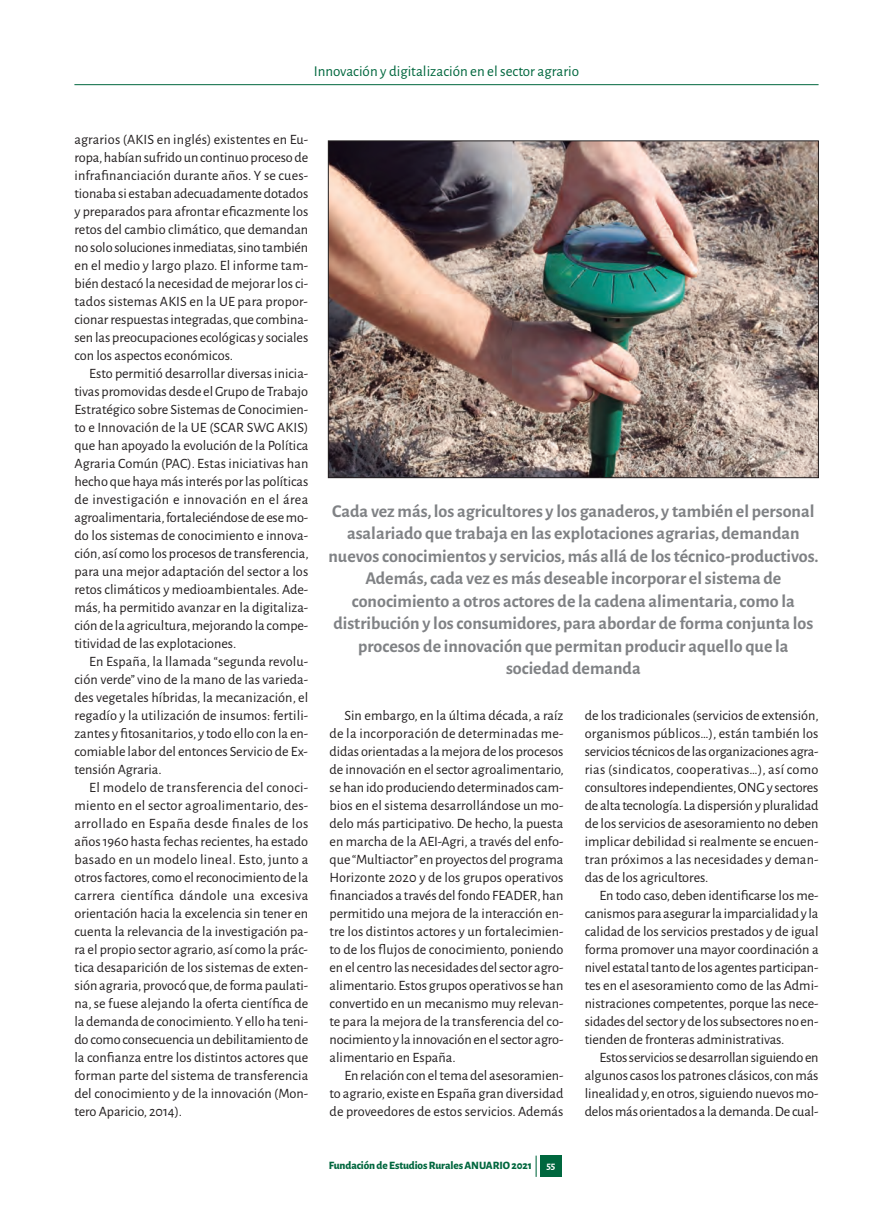
<style>
.page{position:relative;width:893px;height:1212px;background:#fff}
.page>*{position:absolute;margin:0;border:0;box-sizing:border-box;transform-origin:0 0}
.t1{font:700 18px/22.5px "Alegreya Sans";color:#808285;text-align:center}
.t2{font:15px "Alegreya Sans";color:#00673e}
.t3{font:14.25px/18px "Alegreya Sans";color:#231f20;text-align:justify}
.t4{font:800 11.25px "Alegreya Sans";letter-spacing:-.01em;color:#00673e}
.t5{font:700 10.5px "Alegreya Sans";color:#fff}
</style>
<div class="page">
<div style="left:540px;top:1155px;width:22px;height:22px;background:#00673e"></div>
<svg style="left:536px;top:1155px;width:1px;height:22px"></svg>
<hr style="left:74px;top:84px;width:745px;height:1px;background:#00673e">
<img style="left:330px;top:143px;width:486px;height:333px">
<p class="t2" style="left:314px;top:65px;width:267px">Innovación y digitalización en el sector agrario</p>
<p class="t3" style="left:74px;top:131px;width:235px">agrarios (AKIS en inglés) existentes en Eu&shy;ropa, habían sufrido un continuo proceso de infrafinanciación durante años. Y se cues&shy;tionaba si estaban adecuadamente dotados y preparados para afrontar eficazmente los retos del cambio climático, que demandan no solo soluciones inmediatas, sino también en el medio y largo plazo. El informe tam&shy;bién destacó la necesidad de mejorar los ci&shy;tados sistemas AKIS en la UE para propor&shy;cionar respuestas integradas, que combina&shy;sen las preocupaciones ecológicas y sociales con los aspectos económicos.</p>
<p class="t3" style="left:74px;top:365px;width:236px;text-indent:15px">Esto permitió desarrollar diversas inicia&shy;tivas promovidas desde el Grupo de Trabajo Estratégico sobre Sistemas de Conocimien&shy;to e Innovación de la UE (SCAR SWG AKIS) que han apoyado la evolución de la Política Agraria Común (PAC). Estas iniciativas han hecho que haya más interés por las políticas de investigación e innovación en el área agroalimentaria, fortaleciéndose de ese mo&shy;do los sistemas de conocimiento e innova&shy;ción, así como los procesos de transferencia, para una mejor adaptación del sector a los retos climáticos y medioambientales. Ade&shy;más, ha permitido avanzar en la digitaliza&shy;ción de la agricultura, mejorando la compe&shy;titividad de las explotaciones.</p>
<p class="t3" style="left:74px;top:653px;width:235px;text-indent:15px">En España, la llamada “segunda revolu&shy;ción verde” vino de la mano de las varieda&shy;des vegetales híbridas, la mecanización, el regadío y la utilización de insumos: fertili&shy;zantes y fitosanitarios, y todo ello con la en&shy;comiable labor del entonces Servicio de Ex&shy;tensión Agraria.</p>
<p class="t3" style="left:74px;top:779px;width:235px;text-indent:15px">El modelo de transferencia del conoci&shy;miento en el sector agroalimentario, des&shy;arrollado en España desde finales de los años 1960 hasta fechas recientes, ha estado basado en un modelo lineal. Esto, junto a otros factores, como el reconocimiento de la carrera científica dándole una excesiva orientación hacia la excelencia sin tener en cuenta la relevancia de la investigación pa&shy;ra el propio sector agrario, así como la prác&shy;tica desaparición de los sistemas de exten&shy;sión agraria, provocó que, de forma paulati&shy;na, se fuese alejando la oferta científica de la demanda de conocimiento. Y ello ha teni&shy;do como consecuencia un debilitamiento de la confianza entre los distintos actores que forman parte del sistema de transferencia del conocimiento y de la innovación (Mon&shy;tero Aparicio, 2014).</p>
<p class="t1" style="left:328px;top:501px;width:492px">Cada vez más, los agricultores y los ganaderos, y también el personal asalariado que trabaja en las explotaciones agrarias, demandan nuevos conocimientos y servicios, más allá de los técnico-productivos.<br>Además, cada vez es más deseable incorporar el sistema de conocimiento a otros actores de la cadena alimentaria, como la distribución y los consumidores, para abordar de forma conjunta los procesos de innovación que permitan producir aquello que la sociedad demanda</p>
<p class="t3" style="left:330px;top:707px;width:236px;text-indent:15px">Sin embargo, en la última década, a raíz de la incorporación de determinadas me&shy;didas orientadas a la mejora de los procesos de innovación en el sector agroalimentario, se han ido produciendo determinados cam&shy;bios en el sistema desarrollándose un mo&shy;delo más participativo. De hecho, la puesta en marcha de la AEI-Agri, a través del enfo&shy;que “Multiactor” en proyectos del programa Horizonte 2020 y de los grupos operativos financiados a través del fondo FEADER, han permitido una mejora de la interacción en&shy;tre los distintos actores y un fortalecimien&shy;to de los flujos de conocimiento, poniendo en el centro las necesidades del sector agro&shy;alimentario. Estos grupos operativos se han convertido en un mecanismo muy relevan&shy;te para la mejora de la transferencia del co&shy;nocimiento y la innovación en el sector agro&shy;alimentario en España.</p>
<p class="t3" style="left:330px;top:1067px;width:235px;text-indent:15px">En relación con el tema del asesoramien&shy;to agrario, existe en España gran diversidad de proveedores de estos servicios. Además</p>
<p class="t4" style="left:329px;top:1159px;width:204px">Fundación de Estudios Rurales ANUARIO 2021</p>
<p class="t5" style="left:546px;top:1162px;width:10px">55</p>
<p class="t3" style="left:585px;top:707px;width:236px">de los tradicionales (servicios de extensión, organismos públicos…), están también los servicios técnicos de las organizaciones agra&shy;rias (sindicatos, cooperativas…), así como consultores independientes, ONG y sectores de alta tecnología. La dispersión y pluralidad de los servicios de asesoramiento no deben implicar debilidad si realmente se encuen&shy;tran próximos a las necesidades y deman&shy;das de los agricultores.</p>
<p class="t3" style="left:585px;top:887px;width:235px;text-indent:15px">En todo caso, deben identificarse los me&shy;canismos para asegurar la imparcialidad y la calidad de los servicios prestados y de igual forma promover una mayor coordinación a nivel estatal tanto de los agentes participan&shy;tes en el asesoramiento como de las Admi&shy;nistraciones competentes, porque las nece&shy;sidades del sector y de los subsectores no en&shy;tienden de fronteras administrativas.</p>
<p class="t3" style="left:585px;top:1049px;width:235px;text-indent:15px">Estos servicios se desarrollan siguiendo en algunos casos los patrones clásicos, con más linealidad y, en otros, siguiendo nuevos mo&shy;delos más orientados a la demanda. De cual-</p>
</div>
